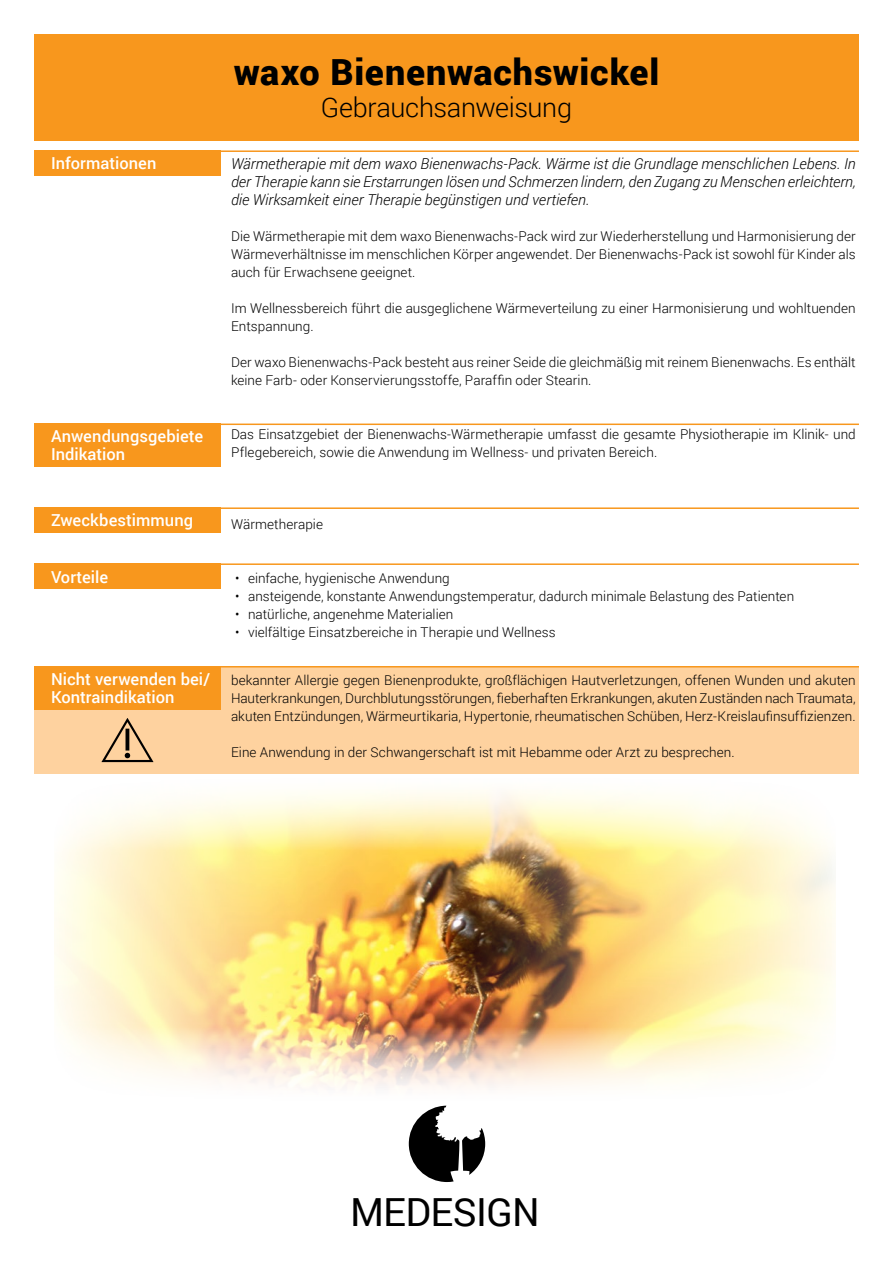
<style>
.page{position:relative;width:893px;height:1263px;background:#fff}
.page>*{position:absolute;margin:0;border:0;box-sizing:border-box;transform-origin:0 0}
.t1{font:38.7px "Roboto";letter-spacing:-.015em;color:#000}
.t2{font:900 36px "Roboto";letter-spacing:.02em;color:#000}
.t3{font:300 27px "Roboto";letter-spacing:-.01em;color:#000}
.t4{font:500 16.5px/18px "Roboto";letter-spacing:.005em;color:#fff}
.t5{font:italic 300 15px/18px "Roboto";color:#000;text-align:justify}
.t6{font:300 13.5px/18px "Roboto";letter-spacing:.005em;color:#000}
</style>
<div class="page">
<img style="left:55px;top:790px;width:780px;height:316px">
<div style="left:34px;top:423px;width:186px;height:44px;background:#f8971d"></div>
<div style="left:34px;top:507px;width:186px;height:26px;background:#f8971d"></div>
<div style="left:34px;top:563px;width:186px;height:26px;background:#f8971d"></div>
<div style="left:34px;top:150px;width:186px;height:26px;background:#f8971d"></div>
<div style="left:34px;top:34px;width:825px;height:106px;background:#f8971d"></div>
<hr style="left:220px;top:423px;width:639px;height:2px;background:#f8971d">
<hr style="left:220px;top:507px;width:639px;height:2px;background:#f8971d">
<hr style="left:220px;top:150px;width:639px;height:2px;background:#f8971d">
<hr style="left:220px;top:563px;width:639px;height:2px;background:#f8971d">
<div style="left:34px;top:667px;width:825px;height:107px;background:#fed29f"></div>
<div style="left:34px;top:666px;width:186px;height:43px;background:#f8971d"></div>
<img style="left:95px;top:709px;width:64px;height:54px">
<hr style="left:220px;top:666px;width:639px;height:1px;background:#f8971d">
<svg style="left:409px;top:1106px;width:76px;height:76px"></svg>
<h2 class="t2" style="left:234px;top:47px;width:427px">waxo Bienenwachswickel</h2>
<h3 class="t3" style="left:321px;top:89px;width:253px">Gebrauchsanweisung</h3>
<p class="t4" style="left:51px;top:153px;width:107px">Informationen</p>
<p class="t5" style="left:231px;top:154px;width:626px">Wärmetherapie mit dem waxo Bienenwachs-Pack. Wärme ist die Grundlage menschlichen Lebens. In der Therapie kann sie Erstarrungen lösen und Schmerzen lindern, den Zugang zu Menschen erleichtern, die Wirksamkeit einer Therapie begünstigen und vertiefen.</p>
<p class="t6" style="left:231px;top:226px;width:626px;text-align:justify">Die Wärmetherapie mit dem waxo Bienenwachs-Pack wird zur Wiederherstellung und Harmonisierung der Wärmeverhältnisse im menschlichen Körper angewendet. Der Bienenwachs-Pack ist sowohl für Kinder als auch für Erwachsene geeignet.</p>
<p class="t6" style="left:231px;top:298px;width:626px">Im Wellnessbereich führt die ausgeglichene Wärmeverteilung zu einer Harmonisierung und wohltuenden<br>Entspannung.</p>
<p class="t6" style="left:231px;top:352px;width:626px">Der waxo Bienenwachs-Pack besteht aus reiner Seide die gleichmäßig mit reinem Bienenwachs. Es enthält keine Farb- oder Konservierungsstoffe, Paraffin oder Stearin.</p>
<p class="t4" style="left:51px;top:427px;width:154px">Anwendungsgebiete<br>Indikation</p>
<p class="t6" style="left:231px;top:424px;width:626px">Das Einsatzgebiet der Bienenwachs-Wärmetherapie umfasst die gesamte Physiotherapie im Klinik- und<br>Pflegebereich, sowie die Anwendung im Wellness- und privaten Bereich.</p>
<p class="t4" style="left:51px;top:511px;width:144px">Zweckbestimmung</p>
<p class="t6" style="left:231px;top:514px;width:94px">Wärmetherapie</p>
<p class="t4" style="left:51px;top:567px;width:59px">Vorteile</p>
<p class="t6" style="left:235px;top:568px;width:216px">• einfache, hygienische Anwendung</p>
<p class="t6" style="left:235px;top:586px;width:560px">• ansteigende, konstante Anwendungstemperatur, dadurch minimale Belastung des Patienten</p>
<p class="t6" style="left:235px;top:604px;width:220px">• natürliche, angenehme Materialien</p>
<p class="t6" style="left:235px;top:622px;width:322px">• vielfältige Einsatzbereiche in Therapie und Wellness</p>
<p class="t4" style="left:51px;top:669px;width:161px">Nicht verwenden bei/<br>Kontraindikation</p>
<p class="t6" style="left:231px;top:671px;width:626px;text-align:justify">bekannter Allergie gegen Bienenprodukte, großflächigen Hautverletzungen, offenen Wunden und akuten Hauterkrankungen, Durchblutungsstörungen, fieberhaften Erkrankungen, akuten Zuständen nach Traumata, akuten Entzündungen, Wärmeurtikaria, Hypertonie, rheumatischen Schüben, Herz-Kreislaufinsuffizienzen.</p>
<p class="t6" style="left:231px;top:743px;width:505px">Eine Anwendung in der Schwangerschaft ist mit Hebamme oder Arzt zu besprechen.</p>
<h1 class="t1" style="left:350px;top:1184px;width:191px">MEDESIGN</h1>
</div>
